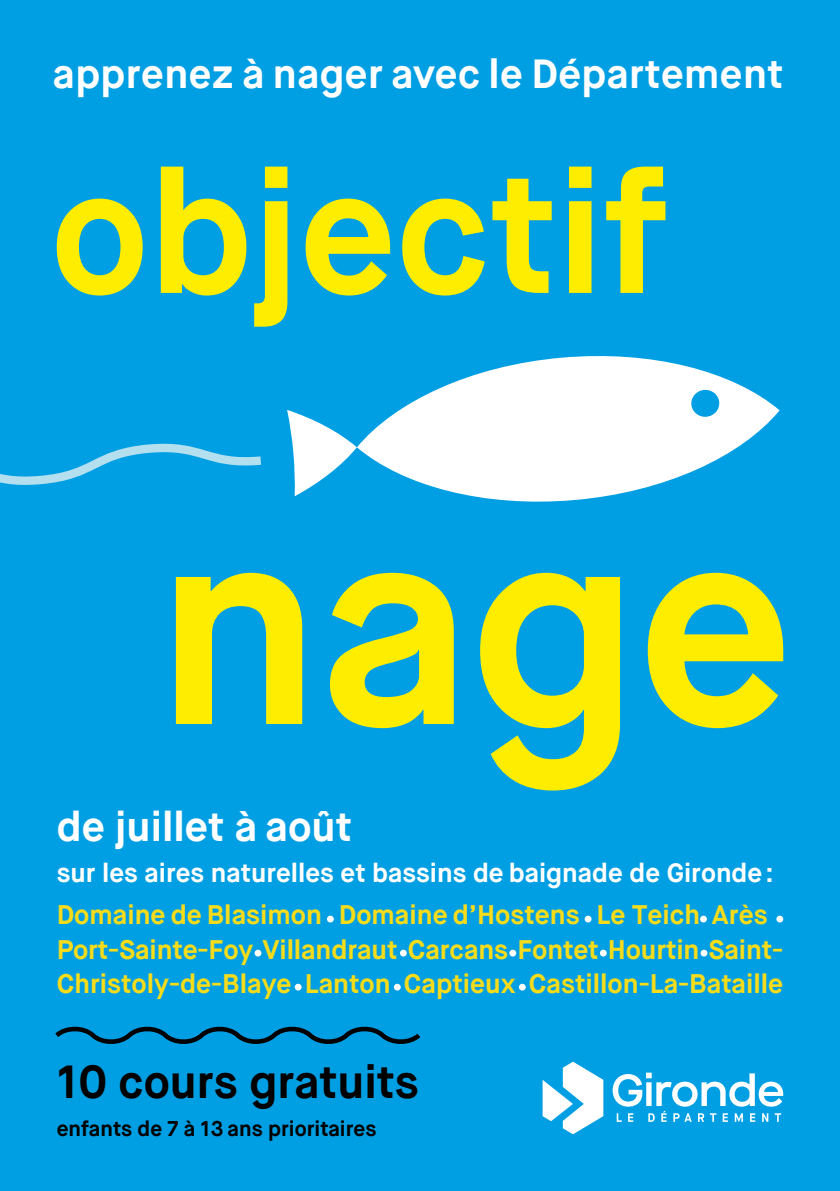
<style>
.page{position:relative;width:840px;height:1191px;background:#fff}
.page>*{position:absolute;margin:0;border:0;box-sizing:border-box;transform-origin:0 0}
.t1{font:700 46.4px "Maison Neue";color:#000}
.t2{font:700 41.6px "Maison Neue";color:#fff}
.t3{font:700 40.6px "Maison Neue";letter-spacing:.01em;color:#fff}
.t4{font:700 27px/34px "Maison Neue";color:#f7dc1b}
.t5{font:700 26.4px "Maison Neue";color:#fff}
.t6{font:700 21.4px "Maison Neue";color:#000}
</style>
<div class="page">
<div style="left:0;top:0;width:839px;height:1191px;background:#009fe3"></div>
<svg style="left:287px;top:410px;width:70px;height:86px"></svg>
<svg style="left:357px;top:356px;width:422px;height:146px;fill:#fff"></svg>
<svg style="left:0;top:444px;width:261px;height:41px"></svg>
<svg style="left:57px;top:167px;width:608px;height:160px"></svg>
<div style="left:327px;top:915px;width:6px;height:7px;background:#fff;border-radius:50%"></div>
<svg style="left:584px;top:915px;width:7px;height:7px"></svg>
<svg style="left:699px;top:915px;width:7px;height:7px"></svg>
<div style="left:776px;top:915px;width:6px;height:7px;background:#fff;border-radius:50%"></div>
<svg style="left:254px;top:949px;width:7px;height:7px"></svg>
<div style="left:400px;top:949px;width:6px;height:7px;background:#fff;border-radius:50%"></div>
<div style="left:509px;top:949px;width:7px;height:7px;background:#fff;border-radius:50%"></div>
<svg style="left:599px;top:949px;width:7px;height:7px"></svg>
<svg style="left:700px;top:949px;width:7px;height:7px"></svg>
<svg style="left:294px;top:983px;width:7px;height:7px"></svg>
<svg style="left:393px;top:983px;width:7px;height:7px"></svg>
<svg style="left:518px;top:983px;width:7px;height:7px"></svg>
<svg style="left:55px;top:1026px;width:366px;height:18px"></svg>
<svg style="left:176px;top:573px;width:606px;height:217px"></svg>
<svg style="left:612px;top:1072px;width:170px;height:49px"></svg>
<svg style="left:542px;top:1061px;width:61px;height:73px"></svg>
<h3 class="t3" style="left:53px;top:48px;width:731px">apprenez à nager avec le Département</h3>
<h2 class="t2" style="left:57px;top:800px;width:296px">de juillet à août</h2>
<p class="t5" style="left:57px;top:855px;width:718px">sur les aires naturelles et bassins de baignade de Gironde:</p>
<p class="t4" style="left:57px;top:898px;width:727px">Domaine de Blasimon Domaine d’Hostens Le Teich Arès<br>Port-Sainte-Foy Villandraut Carcans Fontet Hourtin Saint-<br>Christoly-de-Blaye Lanton Captieux Castillon-La-Bataille</p>
<h1 class="t1" style="left:57px;top:1052px;width:363px">10 cours gratuits</h1>
<p class="t6" style="left:57px;top:1115px;width:321px">enfants de 7 à 13 ans prioritaires</p>
</div>
